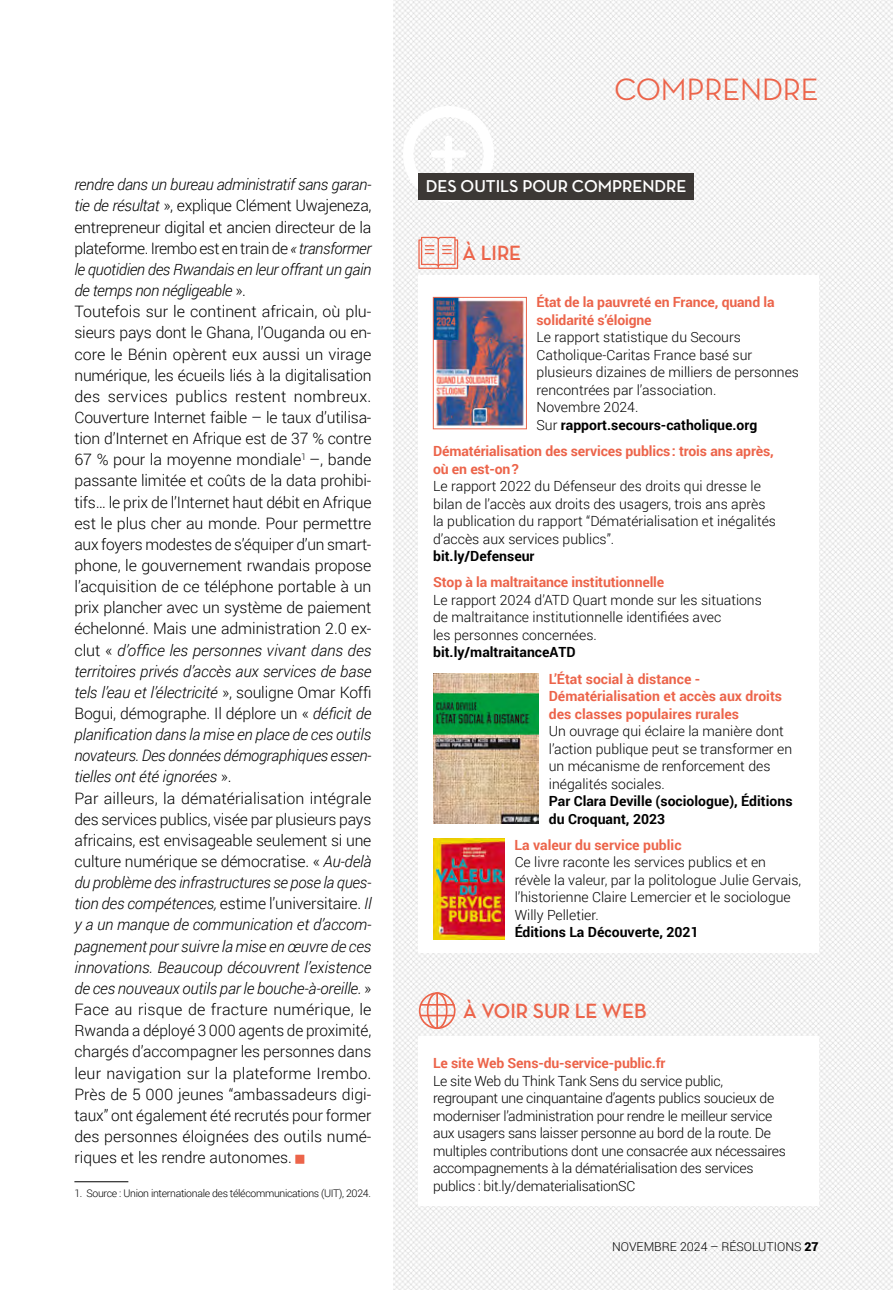
<style>
.page{position:relative;width:893px;height:1290px;background:#fff}
.page>*{position:absolute;margin:0;border:0;box-sizing:border-box;transform-origin:0 0}
.t1{font:500 31.5px "Neutra Disp";color:#ec644a}
.t2{font:700 21px "Neutra Disp";color:#ec644a}
.t3{font:700 17.5px "Neutra Disp";color:#fff}
.Texte_Courant{font:300 15.75px/21.2px "Roboto";letter-spacing:-.005em;color:#000;text-align:justify}
.Texte_Courant-2{font:italic 300 15.75px/21.2px "Roboto";letter-spacing:-.02em;color:#000;text-align:justify}
.Texte_Courant-3{font:300 14px/17.5px "Roboto";color:#000}
.Texte_Courant-4{font:300 14px/17.5px "Roboto";letter-spacing:-.02em;color:#000}
.t4{font:300 12.25px "Roboto";color:#000}
.Note{font:300 10.5px "Roboto";letter-spacing:-.03em;color:#000}
.s1{font-style:normal}
.s2{font-style:italic}
.s3{font-weight:700;color:#ec644a}
.s4{font-weight:700}
.s5{font-weight:900}
</style>
<div class="page">
<img style="left:394px;top:0;width:499px;height:1290px">
<hr style="left:74px;top:1181px;width:54px;height:1px;background:#000">
<svg style="left:403px;top:106px;width:91px;height:96px"></svg>
<div style="left:418px;top:173px;width:276px;height:26px;background:#3c3835"></div>
<div style="left:418px;top:1036px;width:400px;height:169px;background:#fff"></div>
<svg style="left:419px;top:992px;width:37px;height:37px"></svg>
<hr style="left:420px;top:1004px;width:35px;height:1px;background:#ec644a">
<hr style="left:420px;top:1015px;width:35px;height:1px;background:#ec644a">
<hr style="left:436px;top:992px;width:2px;height:36px;background:#ec644a">
<svg style="left:418px;top:237px;width:40px;height:32px"></svg>
<div style="left:418px;top:275px;width:400px;height:677px;background:#fff"></div>
<img style="left:435px;top:299px;width:90px;height:128px">
<div style="left:433px;top:297px;width:94px;height:132px;border:1px solid #ec644a"></div>
<img style="left:433px;top:673px;width:106px;height:150px">
<img style="left:433px;top:839px;width:72px;height:101px">
<p class="Texte_Courant-2" style="left:74px;top:174px;width:299px">rendre dans un bureau administratif sans garan&shy;tie de résultat <span class="s1">», explique Clément Uwajeneza, entrepreneur digital et ancien directeur de la plateforme. Irembo est en train de</span>« transformer le quotidien des Rwandais en leur offrant un gain de temps non négligeable <span class="s1">».</span></p>
<p class="Texte_Courant" style="left:74px;top:300px;width:299px">Toutefois sur le continent africain, où plu&shy;sieurs pays dont le Ghana, l’Ouganda ou en&shy;core le Bénin opèrent eux aussi un virage numérique, les écueils liés à la digitalisation des services publics restent nombreux.<br>Couverture Internet faible – le taux d’utilisa&shy;tion d’Internet en Afrique est de 37 % contre 67 % pour la moyenne mondiale<sup>1</sup> –, bande passante limitée et coûts de la data prohibi&shy;tifs… le prix de l’Internet haut débit en Afrique est le plus cher au monde. Pour permettre aux foyers modestes de s’équiper d’un smart&shy;phone, le gouvernement rwandais propose l’acquisition de ce téléphone portable à un prix plancher avec un système de paiement échelonné. Mais une administration 2.0 ex&shy;clut « <span class="s2">d’office les personnes vivant dans des territoires privés d’accès aux services de base tels l’eau et l’électricité</span> », souligne Omar Koffi Bogui, démographe. Il déplore un « <span class="s2">déficit de planification dans la mise en place de ces outils novateurs. Des données démographiques essen&shy;tielles ont été ignorées</span> ».</p>
<p class="Texte_Courant-2" style="left:74px;top:787px;width:299px"><span class="s1">Par ailleurs, la dématérialisation intégrale des services publics, visée par plusieurs pays africains, est envisageable seulement si une culture numérique se démocratise. «</span> Au-delà du problème des infrastructures se pose la ques&shy;tion des compétences, <span class="s1">estime l’universitaire.</span> Il y a un manque de communication et d’accom&shy;pagnement pour suivre la mise en œuvre de ces innovations. Beaucoup découvrent l’existence de ces nouveaux outils par le bouche-à-oreille. <span class="s1">»</span></p>
<p class="Texte_Courant" style="left:74px;top:998px;width:299px">Face au risque de fracture numérique, le Rwanda a déployé 3 000 agents de proximité, chargés d’accompagner les personnes dans leur navigation sur la plateforme Irembo.<br>Près de 5 000 jeunes “ambassadeurs digi&shy;taux” ont également été recrutés pour former des personnes éloignées des outils numé&shy;riques et les rendre autonomes.</p>
<p class="Note" style="left:74px;top:1186px;width:298px">1. Source : Union internationale des télécommunications (UIT), 2024.</p>
<p class="t1" style="left:615px;top:72px;width:205px">COMPRENDRE</p>
<p class="t3" style="left:426px;top:176px;width:262px">DES OUTILS POUR COMPRENDRE</p>
<p class="t2" style="left:462px;top:241px;width:60px">À LIRE</p>
<p class="Texte_Courant-3" style="left:536px;top:293px;width:264px"><span class="s3">État de la pauvreté en France, quand la solidarité s’éloigne<br></span>Le rapport statistique du Secours<br>Catholique-Caritas France basé sur plusieurs dizaines de milliers de personnes rencontrées par l’association.<br>Novembre 2024.<br>Sur <span class="s4">rapport.secours-catholique.org</span></p>
<p class="Texte_Courant-3" style="left:433px;top:442px;width:344px"><span class="s3">Dématérialisation des services publics: trois ans après, où en est-on?<br></span>Le rapport 2022 du Défenseur des droits qui dresse le bilan de l’accès aux droits des usagers, trois ans après la publication du rapport “Dématérialisation et inégalités d’accès aux services publics”.<br><span class="s4">bit.ly/Defenseur</span></p>
<p class="Texte_Courant-3" style="left:433px;top:573px;width:330px"><span class="s3">Stop à la maltraitance institutionnelle<br></span>Le rapport 2024 d’ATD Quart monde sur les situations de maltraitance institutionnelle identifiées avec<br>les personnes concernées.<br><span class="s4">bit.ly/maltraitanceATD</span></p>
<p class="Texte_Courant-3" style="left:549px;top:669px;width:245px"><span class="s3">L’État social à distance -<br>Dématérialisation et accès aux droits des classes populaires rurales<br></span>Un ouvrage qui éclaire la manière dont l’action publique peut se transformer en un mécanisme de renforcement des inégalités sociales.<br><span class="s4">Par Clara Deville (sociologue), Éditions du Croquant, 2023</span></p>
<p class="Texte_Courant-3" style="left:514px;top:836px;width:288px"><span class="s3">La valeur du service public<br></span>Ce livre raconte les services publics et en révèle la valeur, par la politologue Julie Gervais, l’historienne Claire Lemercier et le sociologue Willy Pelletier.<br><span class="s4">Éditions La Découverte, 2021</span></p>
<p class="t2" style="left:463px;top:999px;width:185px">À VOIR SUR LE WEB</p>
<p class="Texte_Courant-4" style="left:433px;top:1054px;width:354px"><span class="s3">Le site Web Sens-du-service-public.fr<br></span>Le site Web du Think Tank Sens du service public, regroupant une cinquantaine d’agents publics soucieux de moderniser l’administration pour rendre le meilleur service aux usagers sans laisser personne au bord de la route. De multiples contributions dont une consacrée aux nécessaires accompagnements à la dématérialisation des services publics : bit.ly/dematerialisationSC</p>
<p class="t4" style="left:612px;top:1238px;width:208px">NOVEMBRE 2024 – RÉSOLUTIONS <span class="s5">27</span></p>
</div>
